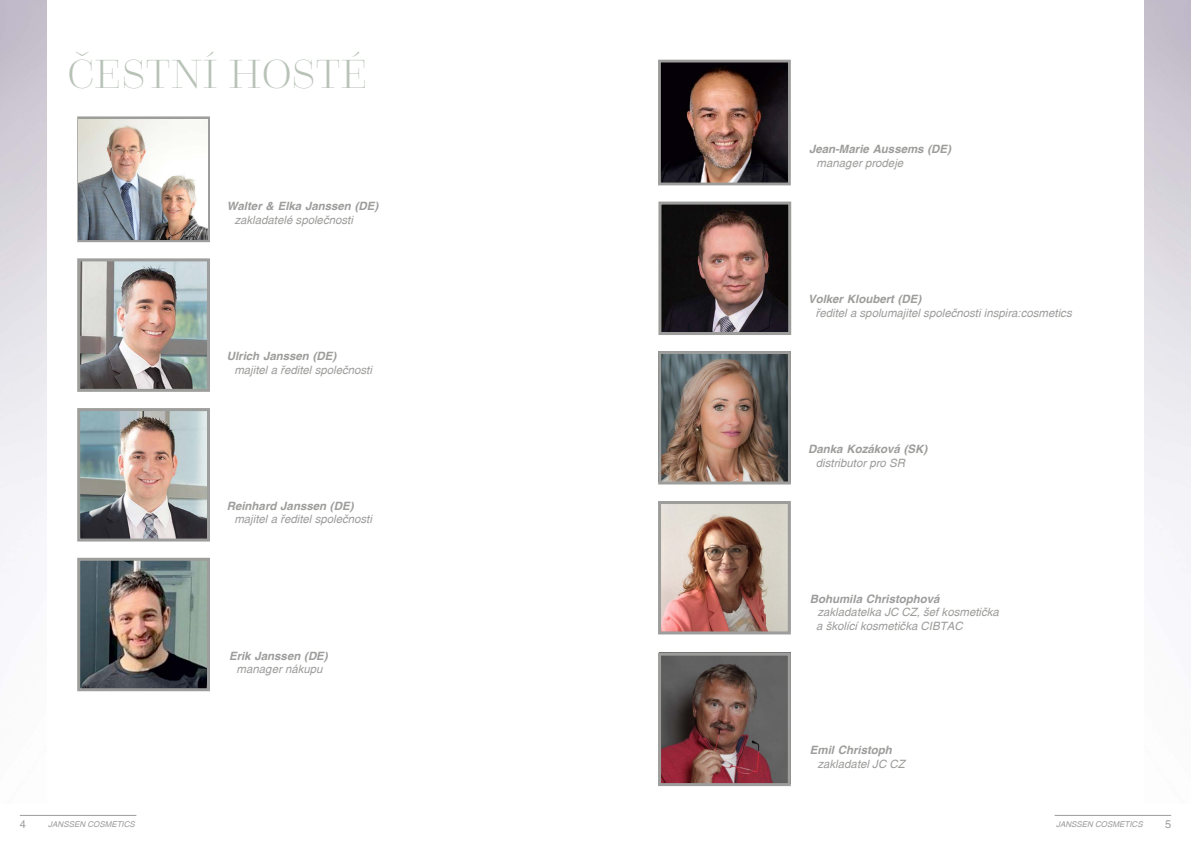
<style>
.page{position:relative;width:1191px;height:842px;background:#fff}
.page>*{position:absolute;margin:0;border:0;box-sizing:border-box;transform-origin:0 0}
.t1{font:42px "AB Serif";color:#b8c2b7}
.t2{font:11.5px/13.7px "Switzerland CE Italic";color:#9d9d9c}
.t3{font:italic 11.5px "Switzerland CE Bold";color:#9d9d9c}
.t4{font:11px "Switzerland CE";color:#9d9d9c}
.t5{font:8px "Switzerland CE Italic";color:#9d9d9c}
</style>
<div class="page">
<hr style="left:20px;top:815px;width:116px;height:1px;background:#9d9d9c">
<hr style="left:1054px;top:815px;width:117px;height:1px;background:#9d9d9c">
<img style="left:662px;top:657px;width:125px;height:125px">
<img style="left:662px;top:505px;width:125px;height:125px">
<img style="left:662px;top:64px;width:125px;height:117px">
<img style="left:81px;top:562px;width:125px;height:125px">
<img style="left:662px;top:206px;width:125px;height:125px">
<img style="left:81px;top:412px;width:125px;height:125px">
<img style="left:81px;top:262px;width:125px;height:126px">
<div style="left:77px;top:258px;width:133px;height:134px;border:3px solid #9d9d9c"></div>
<div style="left:77px;top:558px;width:133px;height:133px;border:3px solid #9d9d9c"></div>
<div style="left:658px;top:501px;width:133px;height:133px;border:3px solid #9d9d9c"></div>
<div style="left:658px;top:653px;width:133px;height:133px;border:3px solid #9d9d9c"></div>
<div style="left:658px;top:202px;width:133px;height:133px;border:3px solid #9d9d9c"></div>
<div style="left:77px;top:116px;width:133px;height:126px;border:3px solid #9d9d9c"></div>
<div style="left:658px;top:60px;width:133px;height:125px;border:3px solid #9d9d9c"></div>
<div style="left:77px;top:408px;width:133px;height:133px;border:3px solid #9d9d9c"></div>
<img style="left:79px;top:119px;width:128px;height:121px">
<img style="left:662px;top:355px;width:125px;height:125px">
<div style="left:658px;top:351px;width:133px;height:133px;border:3px solid #9d9d9c"></div>
<h1 class="t1" style="left:67px;top:51px;width:302px">ČESTNÍ HOSTÉ</h1>
<p class="t3" style="left:227px;top:199px;width:153px">Walter &amp; Elka Janssen (DE)</p>
<p class="t2" style="left:234px;top:213px;width:120px">zakladatelé společnosti</p>
<p class="t3" style="left:227px;top:349px;width:111px">Ulrich Janssen (DE)</p>
<p class="t2" style="left:234px;top:363px;width:139px">majitel a ředitel společnosti</p>
<p class="t3" style="left:227px;top:499px;width:128px">Reinhard Janssen (DE)</p>
<p class="t2" style="left:234px;top:512px;width:139px">majitel a ředitel společnosti</p>
<p class="t3" style="left:229px;top:648px;width:100px">Erik Janssen (DE)</p>
<p class="t2" style="left:237px;top:662px;width:88px">manager nákupu</p>
<p class="t3" style="left:809px;top:142px;width:143px">Jean-Marie Aussems (DE)</p>
<p class="t2" style="left:816px;top:156px;width:88px">manager prodeje</p>
<p class="t3" style="left:808px;top:292px;width:115px">Volker Kloubert (DE)</p>
<p class="t2" style="left:815px;top:306px;width:258px">ředitel a spolumajitel společnosti inspira:cosmetics</p>
<p class="t3" style="left:808px;top:442px;width:121px">Danka Kozáková (SK)</p>
<p class="t2" style="left:816px;top:456px;width:91px">distributor pro SR</p>
<p class="t3" style="left:810px;top:592px;width:131px">Bohumila Christophová</p>
<p class="t2" style="left:816px;top:605px;width:184px">zakladatelka JC CZ, šef kosmetička a školící kosmetička CIBTAC</p>
<p class="t3" style="left:810px;top:743px;width:84px">Emil Christoph</p>
<p class="t2" style="left:817px;top:757px;width:89px">zakladatel JC CZ</p>
<p class="t4" style="left:20px;top:817px;width:8px">4</p>
<p class="t5" style="left:48px;top:819px;width:88px">JANSSEN COSMETICS</p>
<p class="t5" style="left:1056px;top:819px;width:88px">JANSSEN COSMETICS</p>
<p class="t4" style="left:1165px;top:817px;width:8px">5</p>
</div>
